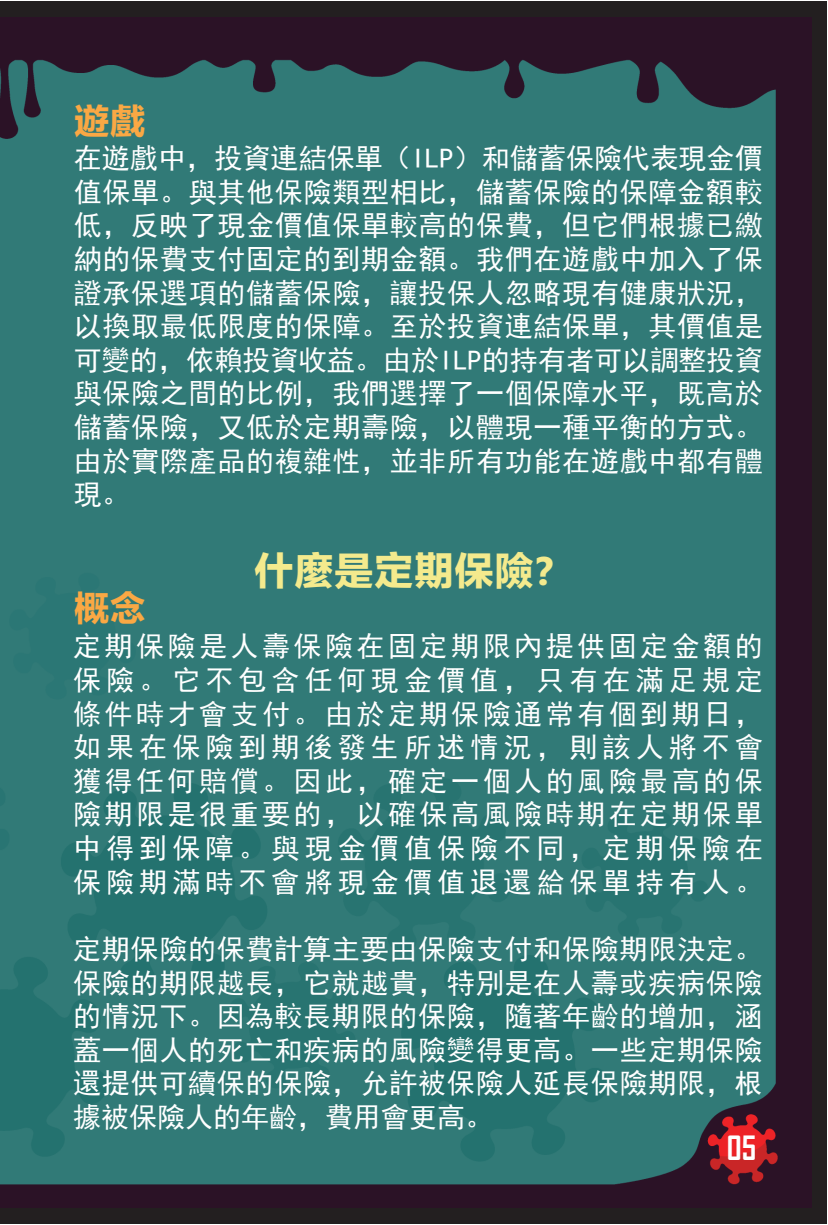
<style>
.page{position:relative;width:828px;height:1225px;background:#fff}
.page>*{position:absolute;margin:0;border:0;box-sizing:border-box;transform-origin:0 0}
.t1{font:700 40px "Sim Hei";color:#f4ea8d}
.t2{font:700 36px "Sim Hei";color:#faa844}
.t3{font:700 32px "Agency FB";color:#fff}
.t4{font:28px/33.6px "Sim Hei";letter-spacing:.025em;color:#fff;text-align:justify}
</style>
<div class="page">
<div style="left:0;top:1px;width:827px;height:1223px;background:linear-gradient(to right,#241e20,#231e20)"></div>
<img style="left:0;top:17px;width:811px;height:1190px">
<p class="t2" style="left:74px;top:99px;width:74px">遊戲</p>
<p class="t4" style="left:74px;top:141px;width:690px">在遊戲中，投資連結保單（ILP）和儲蓄保險代表現金價值保單。與其他保險類型相比，儲蓄保險的保障金額較低，反映了現金價值保單較高的保費，但它們根據已繳納的保費支付固定的到期金額。我們在遊戲中加入了保證承保選項的儲蓄保險，讓投保人忽略現有健康狀況，以換取最低限度的保障。至於投資連結保單，其價值是可變的，依賴投資收益。由於ILP的持有者可以調整投資與保險之間的比例，我們選擇了一個保障水平，既高於儲蓄保險，又低於定期壽險，以體現一種平衡的方式。由於實際產品的複雜性，並非所有功能在遊戲中都有體現。</p>
<p class="t2" style="left:74px;top:586px;width:74px">概念</p>
<h1 class="t1" style="left:254px;top:547px;width:322px">什麼是定期保險？</h1>
<p class="t4" style="left:73px;top:630px;width:691px">定期保險是人壽保險在固定期限內提供固定金額的保險。它不包含任何現金價值，只有在滿足規定條件時才會支付。由於定期保險通常有個到期日，如果在保險到期後發生所述情況，則該人將不會獲得任何賠償。因此，確定一個人的風險最高的保險期限是很重要的，以確保高風險時期在定期保單中得到保障。與現金價值保險不同，定期保險在保險期滿時不會將現金價值退還給保單持有人。</p>
<p class="t4" style="left:73px;top:932px;width:691px">定期保險的保費計算主要由保險支付和保險期限決定。保險的期限越長，它就越貴，特別是在人壽或疾病保險的情況下。因為較長期限的保險，隨著年齡的增加，涵蓋一個人的死亡和疾病的風險變得更高。一些定期保險還提供可續保的保險，允許被保險人延長保險期限，根據被保險人的年齡，費用會更高。</p>
<p class="t3" style="left:727px;top:1128px;width:31px">05</p>
</div>
